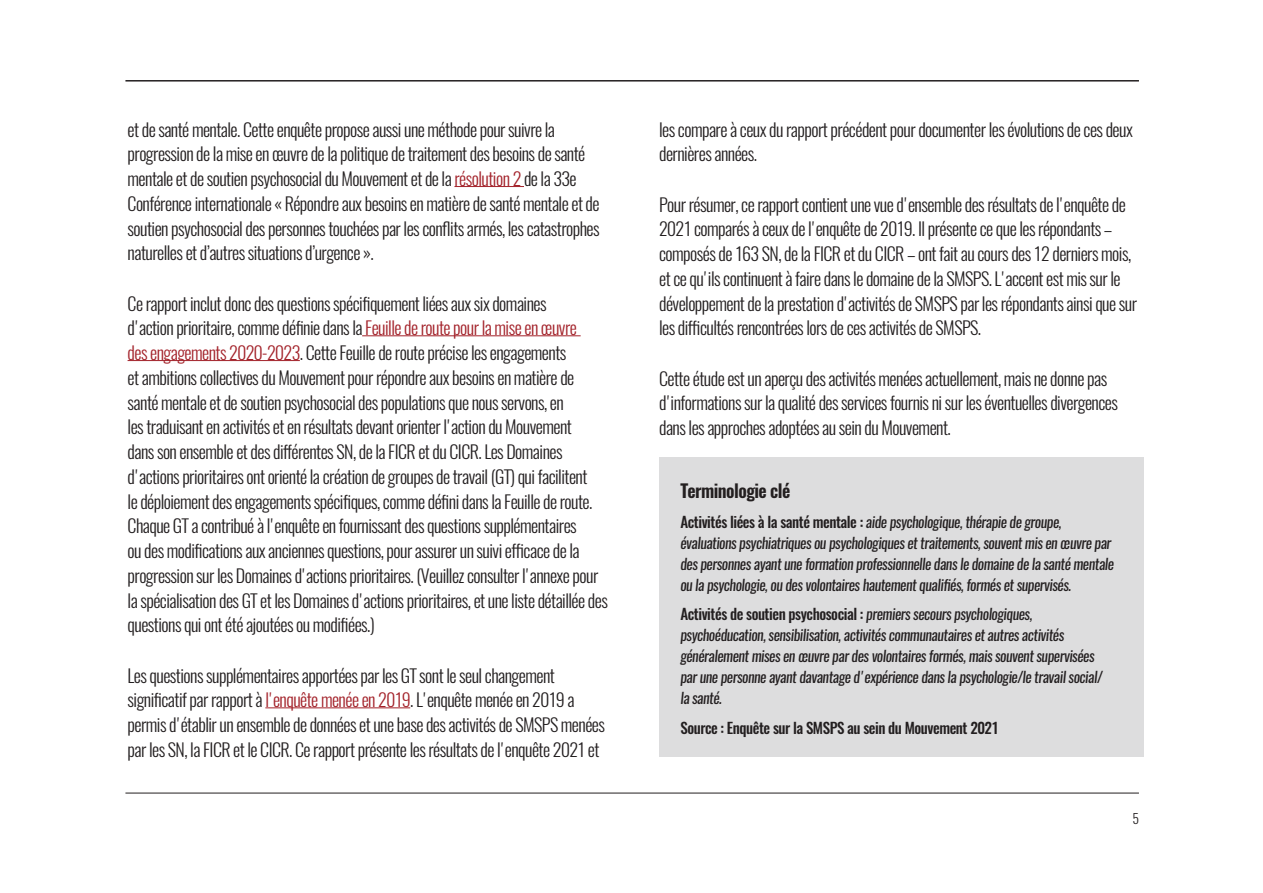
<style>
.page{position:relative;width:1263px;height:893px;background:#fff}
.page>*{position:absolute;margin:0;border:0;box-sizing:border-box;transform-origin:0 0}
.body{font:300 18px/24.8px "Oswald";letter-spacing:-.03em;color:#231f20}
.box_text{font:600 18px "Oswald";letter-spacing:-.03em;color:#231f20}
.box_text-2{font:italic 15px/21px "Oswald";letter-spacing:-.03em;color:#231f20}
.box_text-3{font:500 15px "Oswald";letter-spacing:-.03em;color:#231f20}
.t1{font:300 13.5px "Oswald";color:#231f20}
.s1{color:#a3222a}
.s2{font-weight:500;font-style:normal}
</style>
<div class="page">
<hr style="left:125px;top:80px;width:1014px;height:2px;background:#231f20">
<hr style="left:125px;top:793px;width:1014px;height:1px;background:#231f20">
<hr style="left:454px;top:186px;width:70px;height:1px;background:#a3222a">
<hr style="left:362px;top:336px;width:219px;height:1px;background:#a3222a">
<hr style="left:128px;top:360px;width:172px;height:1px;background:#a3222a">
<hr style="left:265px;top:708px;width:145px;height:1px;background:#a3222a">
<div style="left:659px;top:457px;width:485px;height:300px;background:#ddddde"></div>
<p class="body" style="left:128px;top:117px;width:429px">et de santé mentale. Cette enquête propose aussi une méthode pour suivre la</p>
<p class="body" style="left:128px;top:142px;width:459px">progression de la mise en œuvre de la politique de traitement des besoins de santé</p>
<p class="body" style="left:128px;top:166px;width:451px">mentale et de soutien psychosocial du Mouvement et de la <span class="s1">résolution</span> de<span class="s1">2</span> la 33e</p>
<p class="body" style="left:513px;top:191px;width:88px">́ mentale et de</p>
<p class="body" style="left:128px;top:191px;width:328px">Conférence internationale « ́R e pondre aux besoins en matie</p>
<p class="body" style="left:452px;top:191px;width:66px">̀ re de sante</p>
<p class="body" style="left:128px;top:216px;width:248px">soutien psychosocial des personnes touche naturelles et ’dautres situations ’durgence .«</p>
<p class="body" style="left:128px;top:291px;width:482px">Ce rapport inclut donc des questions spécifiquement liées aux six domaines<br>'d action prioritaire, comme définie dans la <span class="s1">Feuille de route pour la mise en œuvre<br>des engagements 2020-2023</span>. Cette Feuille de route précise les engagements<br>et ambitions collectives du Mouvement pour répondre aux besoins en matière de santé mentale et de soutien psychosocial des populations que nous servons en,<br>les traduisant en activités et en résultats devant orienter 'l action du Mouvement<br>dans son ensemble et des différentes SN de, la FICR et du CICR. Les Domaines<br>'d actions prioritaires ont orienté la création de groupes de travail (GT) qui facilitent<br>le déploiement des engagements spécifiques, comme défini dans la Feuille de route.<br>Chaque GT a contribué 'là enquête en fournissant des questions supplémentaires<br>ou des modifications aux anciennes questions, pour assurer un suivi efficace de la progression sur les Domaines 'd actions prioritaires (. Veuillez consulter 'l annexe pour la spécialisation des GT et les Domaines 'd actions prioritaires et, une liste détaillée des questions qui ont été ajoutées ou modifiées(.</p>
<p class="body" style="left:128px;top:663px;width:479px">Les questions supplémentaires apportées par les GT sont le seul changement significatif par rapport <span class="s1">'l</span>à <span class="s1">enquête menée en 2019</span>. 'L enquête menée en 2019 a permis 'd établir un ensemble de données et une base des activités de SMSPS menées par les SN la, FICR et le CICR. Ce rapport présente les résultats de 'l enquête 2021 et</p>
<p class="body" style="left:360px;top:216px;width:134px">́es par les conflits arme</p>
<p class="body" style="left:489px;top:216px;width:112px">,ś les catastrophes</p>
<p class="body" style="left:659px;top:117px;width:475px">les compare à ceux du rapport précédent pour documenter les évolutions de ces deux dernières années.</p>
<p class="body" style="left:659px;top:192px;width:479px">Pour résumer ce, rapport contient une vue 'd ensemble des résultats de 'l enquête de 2021 comparés à ceux de 'l enquête de 2019. Il présente ce que les répondants – composés de 163 SN de, la FICR et du CICR – ont fait au cours des 12 derniers mois, et ce qu'ils continuent à faire dans le domaine de la SMSPS 'L. accent est mis sur le développement de la prestation 'd activités de SMSPS par les répondants ainsi que sur les difficultés rencontrées lors de ces activités de SMSPS.</p>
<p class="body" style="left:659px;top:366px;width:460px">Cette étude est un aperçu des activités menées actuellement, mais ne donne pas<br>'d informations sur la qualité des services fournis ni sur les éventuelles divergences dans les approches adoptées au sein du Mouvement.</p>
<p class="box_text" style="left:680px;top:478px;width:112px">Terminologie clé</p>
<p class="box_text-2" style="left:680px;top:511px;width:435px"><span class="s2">Activités liées laà santé mentale :</span> aide psychologique, thérapie de groupe, évaluations psychiatriques ou psychologiques et traitements, souvent mis en œuvre par des personnes ayant une formation professionnelle dans le domaine de la santé mentale ou la psychologie ou, des volontaires hautement qualifiés, formés et supervisés.</p>
<p class="box_text-2" style="left:680px;top:603px;width:424px"><span class="s2">Activités de soutien psychosocial :</span> premiers secours psychologiques, psychoéducation, sensibilisation, activités communautaires et autres activités généralement mises en œuvre par des volontaires formés, mais souvent supervisées par une personne ayant davantage 'd expérience dans la psychologie l e/ travail social/ la santé.</p>
<p class="box_text-3" style="left:680px;top:717px;width:320px">Source : Enquête sur la SMSPS au sein du Mouvement 2021</p>
<p class="t1" style="left:1132px;top:810px;width:8px">5</p>
</div>
